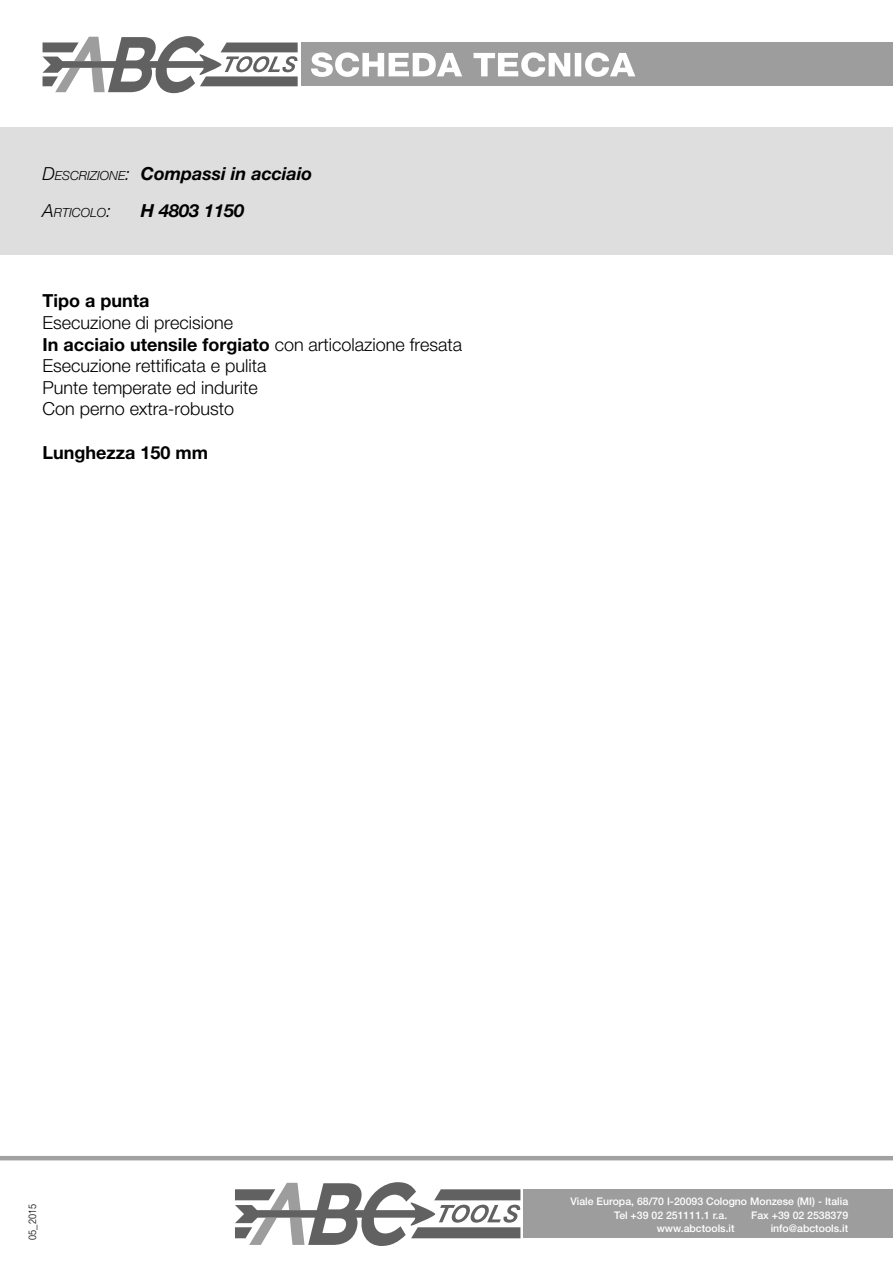
<style>
.page{position:relative;width:893px;height:1263px;background:#fff}
.page>*{position:absolute;margin:0;border:0;box-sizing:border-box;transform-origin:0 0}
.t1{font:300 18px/21.6px "Helvetica Amos";color:#000}
.t2{font:italic 700 18px "Helvetica Amos";color:#000}
.t3{font:700 18px "Helvetica Amos";color:#000}
.t4{font:italic 300 12.6px "Helvetica Amos";color:#000}
.t5{font:500 10.5px/13.5px "Helvetica Neue";color:#fff}
.t6{font:300 10.5px "Helvetica Amos Cond";color:#000}
.s1{font-weight:300}
.s2{font-weight:300;font-size:12.6px}
.s3{font-size:18px}
.s4{font-weight:700}
</style>
<div class="page">
<svg style="left:43px;top:36px;width:255px;height:57px"></svg>
<div style="left:301px;top:43px;width:592px;height:43px;background:#9d9d9d"></div>
<svg style="left:235px;top:1182px;width:285px;height:64px"></svg>
<div style="left:523px;top:1189px;width:370px;height:49px;background:#9d9d9d"></div>
<div style="left:0;top:128px;width:893px;height:127px;background:#dedede"></div>
<hr style="left:0;top:1156px;width:893px;height:4px;background:#a1a1a1">
<svg style="left:311px;top:52px;width:324px;height:25px"></svg>
<p class="t2" style="left:43px;top:163px;width:271px"><span class="s1">D</span><span class="s2">ESCRIZIONE</span><span class="s1">:</span> Compassi in acciaio</p>
<p class="t4" style="left:43px;top:206px;width:70px"><span class="s3">A</span>RTICOLO<span class="s3">:</span></p>
<p class="t2" style="left:141px;top:201px;width:105px">H 4803 1150</p>
<p class="t2" style="left:141px;top:163px;width:14px">X</p>
<p class="t4" style="left:43px;top:206px;width:56px"><span class="s3">C</span>ODICE<span class="s3">:</span></p>
<p class="t2" style="left:141px;top:201px;width:120px">X XXXX XXXX</p>
<p class="t3" style="left:43px;top:291px;width:108px">Tipo a punta</p>
<p class="t1" style="left:43px;top:312px;width:421px">Esecuzione di precisione<br><span class="s4">In acciaio utensile forgiato</span> con articolazione fresata Esecuzione rettificata e pulita<br>Punte temperate ed indurite<br>Con perno extra-robusto</p>
<p class="t3" style="left:43px;top:442px;width:167px">Lunghezza 150 mm</p>
<p class="t6" style="left:26px;top:1239px;width:37px;rotate:-90deg">05_2015</p>
<p class="t5" style="left:614px;top:1194px;width:235px;text-indent:-44px">Viale Europa, 68/70 I-20093 Cologno Monzese (MI) - Italia<br>Tel +39 02 251111.1 r.a.</p>
<p class="t5" style="left:751px;top:1208px;width:98px">Fax +39 02 2538379</p>
<p class="t5" style="left:657px;top:1221px;width:79px">www.abctools.it</p>
<p class="t5" style="left:771px;top:1221px;width:79px">info@abctools.it</p>
</div>
